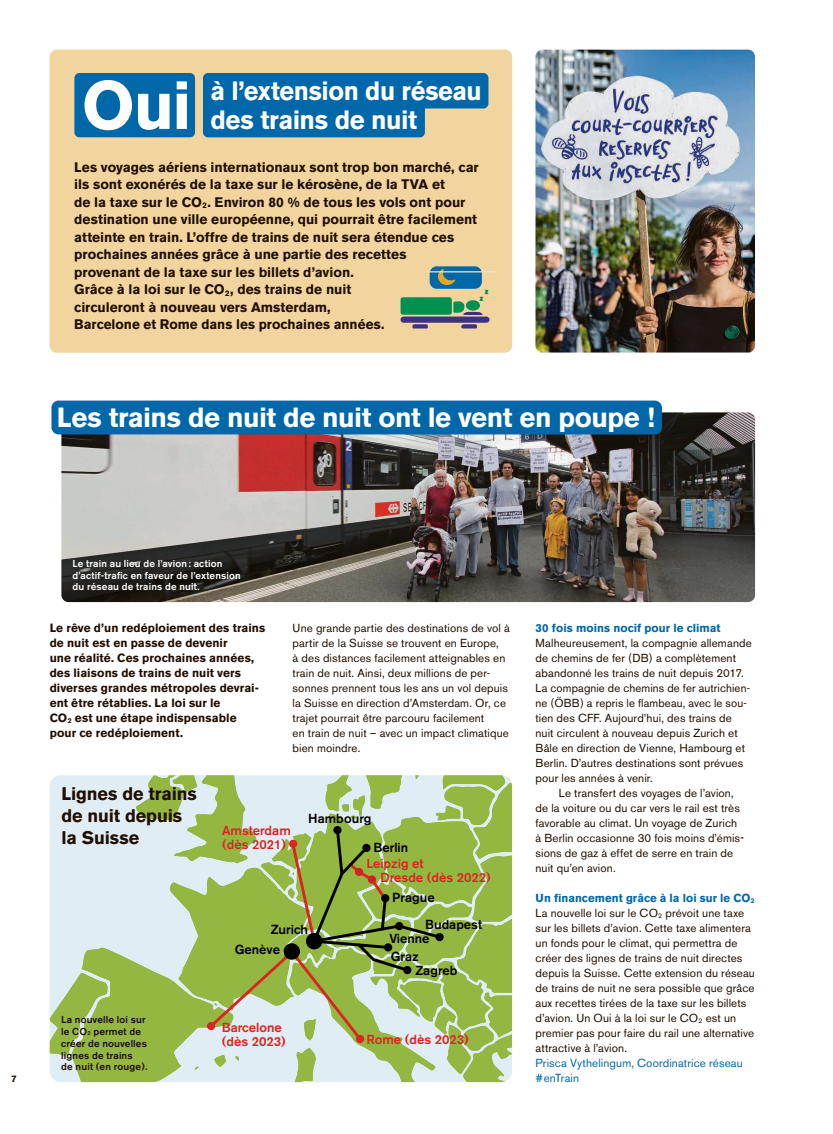
<style>
.page{position:relative;width:833px;height:1134px;background:#fff}
.page>*{position:absolute;margin:0;border:0;box-sizing:border-box;transform-origin:0 0}
.t1{font:700 67.25px "Akzidenz Grotesk BE";color:#fff}
.t2{font:700 27.5px "Akzidenz Grotesk BE";letter-spacing:-.02em;color:#fff}
.t3{font:700 26.25px/28.9px "Akzidenz Grotesk BE";letter-spacing:-.015em;color:#fff;scale:.96 1}
.t4{font:700 18.12px/21.8px "Akzidenz Grotesk BE";letter-spacing:-.005em;color:#200e00}
.t5{font:700 13.75px/17.5px "Akzidenz Grotesk BE";color:#200e00}
.t6{font:500 13px/14.5px "Akzidenz Grotesk BE";color:#d82621}
.t7{font:500 13px/17.5px "Akzidenz Grotesk BE";color:#010100}
.t8{font:700 11.88px/15px "Akzidenz Grotesk BE";letter-spacing:.005em;color:#200e00}
.t9{font:11.5px/15px "Akzidenz Grotesk BE";letter-spacing:.01em;color:#200e00}
.t10{font:11.5px/15px "Akzidenz Grotesk BE";letter-spacing:.01em;color:#0067a9}
.t11{font:700 11.5px "Akzidenz Grotesk BE";letter-spacing:.005em;color:#0067a9}
.t12{font:500 10px/11.9px "Akzidenz Grotesk BE";letter-spacing:.015em;color:#fff}
.t13{font:500 10px/11.9px "Akzidenz Grotesk BE";letter-spacing:.015em;color:#200e00}
.t14{font:700 9.38px "Akzidenz Grotesk BE";color:#200e00}
.s1{font-size:6.88px}
.s2{font-size:5.88px}
.s3{font-size:14px}
.s4{font-weight:700;color:#0067a9}
.s5{font-weight:700;font-size:6.75px;color:#0067a9}
.s6{font-size:6.75px}
</style>
<div class="page">
<div style="left:50px;top:50px;width:462px;height:303px;background:#f2d59e;border-radius:7px"></div>
<img style="left:61px;top:412px;width:694px;height:190px">
<svg style="left:50px;top:775px;width:462px;height:307px;background:#b4cc8f"></svg>
<div style="left:333px;top:826px;width:8px;height:8px;background:#010100;border-radius:50%"></div>
<div style="left:306px;top:933px;width:16px;height:16px;background:#010100;border-radius:50%"></div>
<div style="left:362px;top:844px;width:8px;height:8px;background:#010100;border-radius:50%"></div>
<div style="left:395px;top:922px;width:8px;height:8px;background:#010100;border-radius:50%"></div>
<div style="left:403px;top:966px;width:8px;height:8px;background:#010100;border-radius:50%"></div>
<div style="left:384px;top:943px;width:8px;height:8px;background:#010100;border-radius:50%"></div>
<div style="left:289px;top:840px;width:8px;height:8px;background:#d82621;border-radius:50%"></div>
<div style="left:356px;top:1035px;width:8px;height:8px;background:#d82621;border-radius:50%"></div>
<div style="left:368px;top:875px;width:8px;height:9px;background:#d52021;border-radius:50%"></div>
<div style="left:355px;top:868px;width:8px;height:8px;background:#d52021;border-radius:50%"></div>
<div style="left:207px;top:1022px;width:8px;height:8px;background:#d82621;border-radius:50%"></div>
<div style="left:381px;top:894px;width:8px;height:8px;background:#010100;border-radius:50%"></div>
<div style="left:435px;top:933px;width:8px;height:8px;background:#010100;border-radius:50%"></div>
<div style="left:283px;top:943px;width:17px;height:17px;background:#010100;border-radius:50%"></div>
<div style="left:429px;top:266px;width:53px;height:23px;background:#0067a9;border-radius:7px"></div>
<svg style="left:400px;top:269px;width:89px;height:60px"></svg>
<hr style="left:426px;top:271px;width:70px;height:1px;background:#f6e5c5">
<img style="left:535px;top:50px;width:220px;height:303px">
<div style="left:51px;top:401px;width:611px;height:33px;background:#0067a9;border-radius:7px"></div>
<div style="left:74px;top:73px;width:121px;height:64px;background:#0067a9;border-radius:5px"></div>
<div style="left:203px;top:73px;width:285px;height:35px;background:#0067a9;border-radius:5px"></div>
<div style="left:203px;top:105px;width:222px;height:32px;background:#0067a9"></div>
<h1 class="t1" style="left:82px;top:67px;width:111px">Oui</h1>
<h3 class="t3" style="left:210px;top:77px;width:284px">à l’extension du réseau des trains de nuit</h3>
<p class="t5" style="left:74px;top:158px;width:406px">Les voyages aériens internationaux sont trop bon marché, car ils sont exonérés de la taxe sur le kérosène, de la TVA et<br>de la taxe sur le CO<sub>2</sub>. Environ 80 % de tous les vols ont pour destination une ville européenne, qui pourrait être facilement atteinte en train. L’offre de trains de nuit sera étendue ces prochaines années grâce à une partie des recettes<br>provenant de la taxe sur les billets d’avion.<br>Grâce à la loi sur le CO<sub>2</sub>, des trains de nuit<br>circuleront à nouveau vers Amsterdam,<br>Barcelone et Rome dans les prochaines années.</p>
<h2 class="t2" style="left:57px;top:402px;width:599px">Les trains de nuit de nuit ont le vent en poupe !</h2>
<p class="t14" style="left:12px;top:1073px;width:7px">7</p>
<p class="t12" style="left:72px;top:557px;width:170px">Le train au lieu de l’avion: action d’actif-trafic en faveur de l’extension du réseau de trains de nuit.</p>
<p class="t8" style="left:50px;top:620px;width:217px">Le rêve d’un redéploiement des trains de nuit est en passe de devenir<br>une réalité. Ces prochaines années, des liaisons de trains de nuit vers diverses grandes métropoles devrai&shy;ent être rétablies. La loi sur le<br>CO<span class="s1">2</span> est une étape indispensable pour ce redéploiement.</p>
<p class="t9" style="left:293px;top:621px;width:219px">Une grande partie des destinations de vol à partir de la Suisse se trouvent en Europe,<br>à des distances facilement atteignables en train de nuit. Ainsi, deux millions de per&shy;sonnes prennent tous les ans un vol depuis la Suisse en direction d’Amsterdam. Or, ce trajet pourrait être parcouru facilement<br>en train de nuit – avec un impact climatique bien moindre.</p>
<h3 class="t4" style="left:61px;top:783px;width:137px">Lignes de trains de nuit depuis la Suisse</h3>
<p class="t13" style="left:61px;top:1013px;width:88px">La nouvelle loi sur le CO<span class="s2">2</span> permet de créer de nouvelles lignes de trains<br>de nuit (en rouge).</p>
<p class="t6" style="left:222px;top:824px;width:70px;line-height:13px">Amsterdam (dès 2021)</p>
<p class="t7" style="left:308px;top:809px;width:65px">Hambourg</p>
<p class="t7" style="left:373px;top:838px;width:36px">Berlin</p>
<p class="t6" style="left:380px;top:856px;width:112px;text-indent:-14px">Leipzig et<br>Dresde (dès 2022)</p>
<p class="t7" style="left:271px;top:921px;width:39px">Zurich</p>
<p class="t7" style="left:235px;top:941px;width:47px">Genève</p>
<p class="t6" style="left:222px;top:1020px;width:65px">Barcelone (dès 2023)</p>
<p class="t7" style="left:425px;top:885px;width:59px;line-height:26.1px;text-indent:-33px">Prague<br>Budapest</p>
<p class="t7" style="left:389px;top:930px;width:42px">Vienne<br>Graz</p>
<p class="t7" style="left:415px;top:962px;width:43px">Zagreb</p>
<p class="t6" style="left:366px;top:1032px;width:104px">Rome (dès 2023)</p>
<p class="t11" style="left:535px;top:621px;width:187px">30 fois moins nocif pour le climat</p>
<p class="t9" style="left:535px;top:636px;width:218px">Malheureusement, la compagnie allemande</p>
<p class="t9" style="left:535px;top:651px;width:202px">de chemins de fer (DB) a complètement</p>
<p class="t9" style="left:535px;top:666px;width:210px">abandonné les trains de nuit depuis 2017.</p>
<p class="t9" style="left:535px;top:681px;width:216px">La compagnie de chemins de fer autrichien-</p>
<p class="t9" style="left:535px;top:696px;width:213px">ne (ÖBB) a repris le flambeau, avec le sou-</p>
<p class="t9" style="left:535px;top:711px;width:198px">tien des CFF. Aujourd’hui, des trains de</p>
<p class="t9" style="left:535px;top:726px;width:204px">nuit circulent à nouveau depuis Zurich et</p>
<p class="t9" style="left:535px;top:741px;width:211px">Bâle en direction de Vienne, Hambourg et</p>
<p class="t9" style="left:535px;top:756px;width:209px">Berlin. D’autres destinations sont prévues</p>
<p class="t9" style="left:535px;top:771px;width:119px">pour les années à venir.</p>
<p class="t9" style="left:559px;top:786px;width:176px">Le transfert des voyages de l’avion,</p>
<p class="t9" style="left:535px;top:800px;width:206px">de la voiture ou du car vers le rail est très</p>
<p class="t9" style="left:535px;top:815px;width:203px">favorable au climat. Un voyage de Zurich</p>
<p class="t9" style="left:535px;top:830px;width:210px">à Berlin occasionne 30 fois moins d’émis<span class="s3">-</span></p>
<p class="t9" style="left:535px;top:846px;width:199px">sions de gaz à effet de serre en train de</p>
<p class="t9" style="left:535px;top:861px;width:82px">nuit qu’en avion.</p>
<p class="t9" style="left:535px;top:891px;width:221px"><span class="s4">Un financement grâce à la loi sur le CO</span><span class="s5">2<br></span>La nouvelle loi sur le CO<span class="s6">2</span> prévoit une taxe sur les billets d’avion. Cette taxe alimentera un fonds pour le climat, qui permettra de créer des lignes de trains de nuit directes depuis la Suisse. Cette extension du réseau de trains de nuit ne sera possible que grâce aux recettes tirées de la taxe sur les billets d’avion. Un Oui à la loi sur le CO<span class="s6">2</span> est un premier pas pour faire du rail une alternative attractive à l’avion.</p>
<p class="t10" style="left:535px;top:1056px;width:209px">Prisca Vythelingum, Coordinatrice réseau #enTrain</p>
</div>
